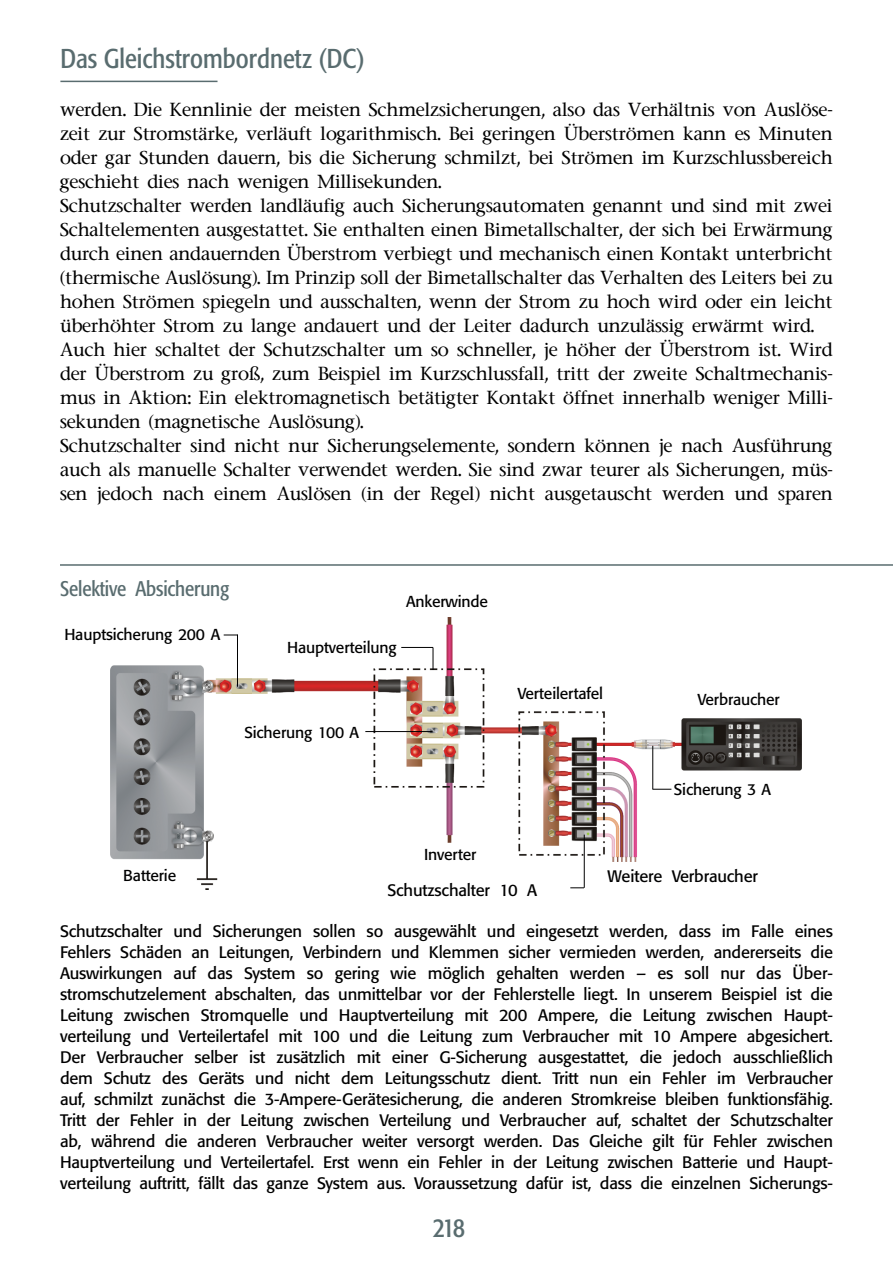
<style>
.page{position:relative;width:893px;height:1263px;background:#fff}
.page>*{position:absolute;margin:0;border:0;box-sizing:border-box;transform-origin:0 0}
.t1{font:condensed 27px "Formata";color:#596c6f}
.t2{font:condensed 21px "Formata";letter-spacing:-.01em;color:#596c6f}
.t3{font:500 18px/24px "Stone Serif";letter-spacing:-.01em;color:#000001}
.t4{font:16.5px/21px "Formata";letter-spacing:-.01em;color:#000001;text-align:justify}
.t5{font:15.75px "Formata";letter-spacing:-.01em;color:#000001}
</style>
<div class="page">
<hr style="left:60px;top:81px;width:157px;height:1px;background:#596c6f">
<hr style="left:60px;top:564px;width:833px;height:2px;background:#596c6f">
<img style="left:111px;top:618px;width:690px;height:272px">
<svg style="left:224px;top:634px;width:13px;height:1px"></svg>
<hr style="left:237px;top:634px;width:1px;height:53px;background:#000001">
<hr style="left:401px;top:647px;width:32px;height:1px;background:#000001">
<svg style="left:432px;top:648px;width:1px;height:22px"></svg>
<hr style="left:365px;top:731px;width:67px;height:1px;background:#000001">
<hr style="left:584px;top:835px;width:1px;height:53px;background:#000001">
<svg style="left:570px;top:887px;width:14px;height:1px"></svg>
<hr style="left:652px;top:746px;width:1px;height:43px;background:#000001">
<svg style="left:652px;top:789px;width:19px;height:1px"></svg>
<h1 class="t1" style="left:60px;top:43px;width:306px">Das Gleichstrombordnetz (DC)</h1>
<p class="t3" style="left:60px;top:97px;width:774px">werden. Die Kennlinie der meisten Schmelzsicherungen, also das Verhältnis von Auslöse&shy;zeit zur Stromstärke, verläuft logarithmisch. Bei geringen Überströmen kann es Minuten oder gar Stunden dauern, bis die Sicherung schmilzt, bei Strömen im Kurzschlussbereich geschieht dies nach wenigen Millisekunden.<br>Schutzschalter werden landläufig auch Sicherungsautomaten genannt und sind mit zwei Schaltelementen ausgestattet. Sie enthalten einen Bimetallschalter, der sich bei Erwärmung durch einen andauernden Überstrom verbiegt und mechanisch einen Kontakt unterbricht (thermische Auslösung). Im Prinzip soll der Bimetallschalter das Verhalten des Leiters bei zu hohen Strömen spiegeln und ausschalten, wenn der Strom zu hoch wird oder ein leicht überhöhter Strom zu lange andauert und der Leiter dadurch unzulässig erwärmt wird.<br>Auch hier schaltet der Schutzschalter um so schneller, je höher der Überstrom ist. Wird der Überstrom zu groß, zum Beispiel im Kurzschlussfall, tritt der zweite Schaltmechanis&shy;mus in Aktion: Ein elektromagnetisch betätigter Kontakt öffnet innerhalb weniger Milli&shy;sekunden (magnetische Auslösung).<br>Schutzschalter sind nicht nur Sicherungselemente, sondern können je nach Ausführung auch als manuelle Schalter verwendet werden. Sie sind zwar teurer als Sicherungen, müs&shy;sen jedoch nach einem Auslösen (in der Regel) nicht ausgetauscht werden und sparen</p>
<p class="t2" style="left:60px;top:576px;width:170px">Selektive Absicherung</p>
<p class="t5" style="left:64px;top:625px;width:157px">Hauptsicherung 200 A</p>
<p class="t5" style="left:406px;top:592px;width:84px">Ankerwinde</p>
<p class="t5" style="left:287px;top:638px;width:111px">Hauptverteilung</p>
<p class="t5" style="left:244px;top:722px;width:116px">Sicherung 100 A</p>
<p class="t5" style="left:517px;top:683px;width:87px">Verteilertafel</p>
<p class="t5" style="left:424px;top:845px;width:54px">Inverter</p>
<p class="t5" style="left:697px;top:690px;width:84px">Verbraucher</p>
<p class="t5" style="left:674px;top:780px;width:98px">Sicherung 3 A</p>
<p class="t5" style="left:123px;top:866px;width:54px">Batterie</p>
<p class="t4" style="left:608px;top:866px;width:152px">Weitere Verbraucher</p>
<p class="t4" style="left:387px;top:879px;width:151px">Schutzschalter 10 A</p>
<p class="t4" style="left:60px;top:920px;width:774px">Schutzschalter und Sicherungen sollen so ausgewählt und eingesetzt werden, dass im Falle eines Fehlers Schäden an Leitungen, Verbindern und Klemmen sicher vermieden werden, andererseits die Auswirkungen auf das System so gering wie möglich gehalten werden – es soll nur das Über&shy;stromschutzelement abschalten, das unmittelbar vor der Fehlerstelle liegt. In unserem Beispiel ist die Leitung zwischen Stromquelle und Hauptverteilung mit 200 Ampere, die Leitung zwischen Haupt&shy;verteilung und Verteilertafel mit 100 und die Leitung zum Verbraucher mit 10 Ampere abgesichert.<br>Der Verbraucher selber ist zusätzlich mit einer G-Sicherung ausgestattet, die jedoch ausschließlich dem Schutz des Geräts und nicht dem Leitungsschutz dient. Tritt nun ein Fehler im Verbraucher auf, schmilzt zunächst die 3-Ampere-Gerätesicherung, die anderen Stromkreise bleiben funktionsfähig.<br>Tritt der Fehler in der Leitung zwischen Verteilung und Verbraucher auf, schaltet der Schutzschalter ab, während die anderen Verbraucher weiter versorgt werden. Das Gleiche gilt für Fehler zwischen Hauptverteilung und Verteilertafel. Erst wenn ein Fehler in der Leitung zwischen Batterie und Haupt&shy;verteilung auftritt, fällt das ganze System aus. Voraussetzung dafür ist, dass die einzelnen Sicherungs-</p>
<h1 class="t1" style="left:433px;top:1211px;width:34px">218</h1>
</div>
